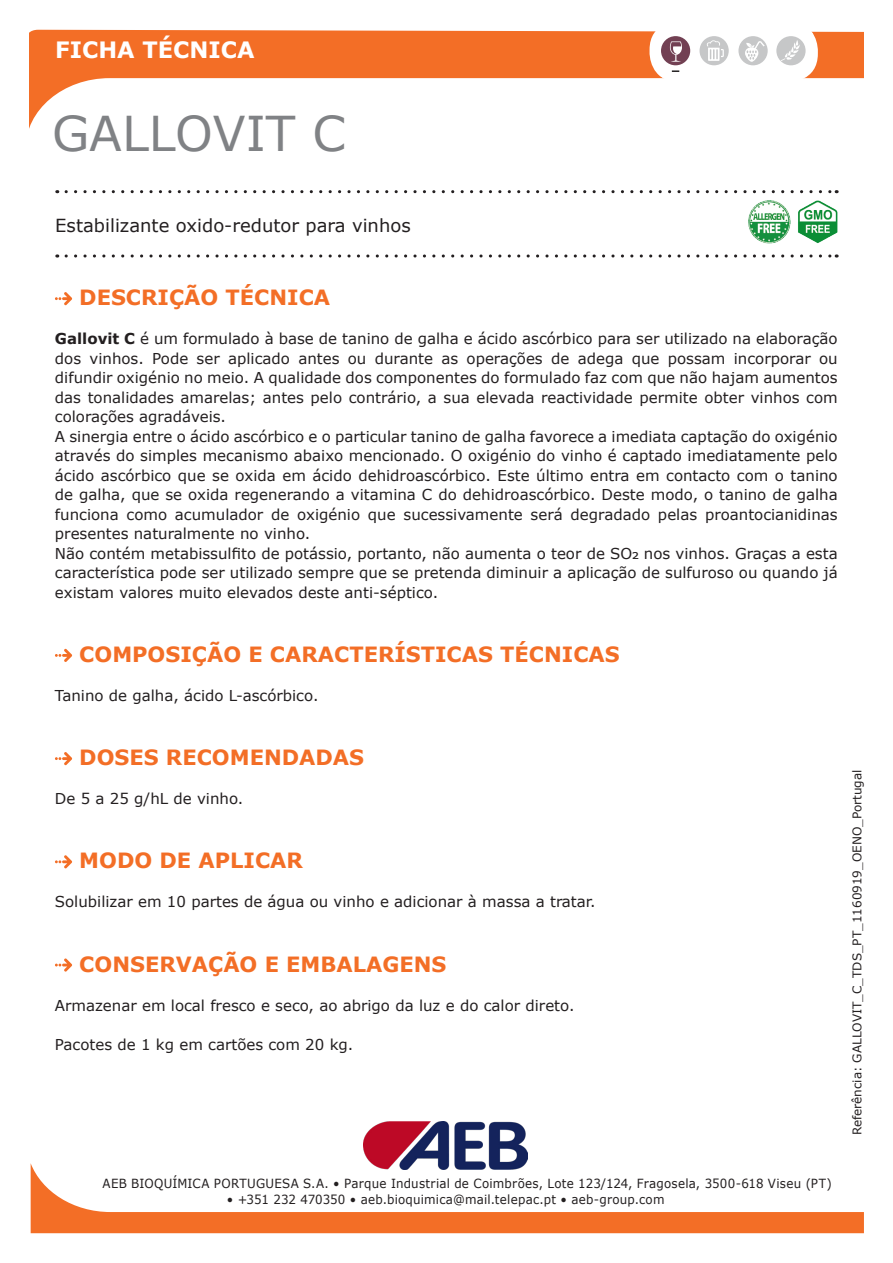
<style>
.page{position:relative;width:893px;height:1263px;background:#fff}
.page>*{position:absolute;margin:0;border:0;box-sizing:border-box;transform-origin:0 0}
.t1{font:48px "Verdana";color:#808285}
.t2{font:700 22.5px "Verdana";color:#fff}
.t3{font:700 21px "Verdana";color:#f36e26}
.t4{font:18px "Verdana";color:#231f20}
.t5{font:15px/19.5px "Verdana";color:#231f20;text-align:justify}
.t6{font:12.6px "Verdana";letter-spacing:.02em;color:#231f20;scale:.94 1}
.t7{font:12px "Verdana";color:#231f20}
.s1{font-weight:700}
</style>
<div class="page">
<svg style="left:66px;top:190px;width:771px;height:3px"></svg>
<svg style="left:66px;top:254px;width:771px;height:4px"></svg>
<img style="left:363px;top:1121px;width:165px;height:42px">
<svg style="left:31px;top:1163px;width:833px;height:70px"></svg>
<svg style="left:30px;top:30px;width:833px;height:96px"></svg>
<svg style="left:649px;top:21px;width:168px;height:61px"></svg>
<div style="left:651px;top:22px;width:167px;height:60px;background:#fff;border-radius:28px"></div>
<svg style="left:671px;top:70px;width:8px;height:2px"></svg>
<div style="left:776px;top:36px;width:30px;height:29px;background:#c6c7c8;border-radius:50%"></div>
<svg style="left:781px;top:40px;width:19px;height:21px"></svg>
<div style="left:738px;top:36px;width:30px;height:29px;background:#c6c7c8;border-radius:50%"></div>
<div style="left:661px;top:36px;width:29px;height:29px;background:#724053;border-radius:50%"></div>
<div style="left:699px;top:36px;width:30px;height:29px;background:#c6c7c8;border-radius:50%"></div>
<svg style="left:707px;top:40px;width:17px;height:21px"></svg>
<svg style="left:670px;top:41px;width:12px;height:21px"></svg>
<svg style="left:745px;top:41px;width:20px;height:21px"></svg>
<svg style="left:55px;top:292px;width:17px;height:13px"></svg>
<svg style="left:55px;top:649px;width:17px;height:13px"></svg>
<svg style="left:55px;top:752px;width:17px;height:13px"></svg>
<svg style="left:55px;top:855px;width:17px;height:13px"></svg>
<svg style="left:55px;top:958px;width:17px;height:13px"></svg>
<img style="left:749px;top:201px;width:89px;height:43px">
<h2 class="t2" style="left:55px;top:34px;width:201px">FICHA TÉCNICA</h2>
<p class="t1" style="left:52px;top:101px;width:295px">GALLOVIT C</p>
<p class="t4" style="left:55px;top:213px;width:357px">Estabilizante oxido-redutor para vinhos</p>
<p class="t3" style="left:79px;top:283px;width:252px">DESCRIÇÃO TÉCNICA</p>
<p class="t5" style="left:55px;top:329px;width:784px"><span class="s1">Gallovit C</span> é um formulado à base de tanino de galha e ácido ascórbico para ser utilizado na elaboração dos vinhos. Pode ser aplicado antes ou durante as operações de adega que possam incorporar ou difundir oxigénio no meio. A qualidade dos componentes do formulado faz com que não hajam aumentos das tonalidades amarelas; antes pelo contrário, a sua elevada reactividade permite obter vinhos com colorações agradáveis.</p>
<p class="t5" style="left:55px;top:426px;width:784px">A sinergia entre o ácido ascórbico e o particular tanino de galha favorece a imediata captação do oxigénio através do simples mecanismo abaixo mencionado. O oxigénio do vinho é captado imediatamente pelo ácido ascórbico que se oxida em ácido dehidroascórbico. Este último entra em contacto com o tanino de galha, que se oxida regenerando a vitamina C do dehidroascórbico. Deste modo, o tanino de galha funciona como acumulador de oxigénio que sucessivamente será degradado pelas proantocianidinas presentes naturalmente no vinho.</p>
<p class="t5" style="left:55px;top:543px;width:784px">Não contém metabissulfito de potássio, portanto, não aumenta o teor de SO2 nos vinhos. Graças a esta característica pode ser utilizado sempre que se pretenda diminuir a aplicação de sulfuroso ou quando já existam valores muito elevados deste anti-séptico.</p>
<p class="t3" style="left:79px;top:639px;width:542px">COMPOSIÇÃO E CARACTERÍSTICAS TÉCNICAS</p>
<p class="t5" style="left:55px;top:686px;width:265px">Tanino de galha, ácido L-ascórbico.</p>
<p class="t3" style="left:79px;top:743px;width:286px">DOSES RECOMENDADAS</p>
<p class="t5" style="left:55px;top:789px;width:190px">De 5 a 25 g/hL de vinho.</p>
<p class="t3" style="left:79px;top:846px;width:225px">MODO DE APLICAR</p>
<p class="t5" style="left:55px;top:892px;width:542px">Solubilizar em 10 partes de água ou vinho e adicionar à massa a tratar.</p>
<p class="t3" style="left:79px;top:949px;width:369px">CONSERVAÇÃO E EMBALAGENS</p>
<p class="t5" style="left:55px;top:995px;width:521px">Armazenar em local fresco e seco, ao abrigo da luz e do calor direto.</p>
<p class="t5" style="left:55px;top:1034px;width:300px">Pacotes de 1 kg em cartões com 20 kg.</p>
<p class="t6" style="left:103px;top:1175px;width:777px">AEB BIOQUÍMICA PORTUGUESA S.A. • Parque Industrial de Coimbrões, Lote 123/124, Fragosela, 3500-618 Viseu (PT)</p>
<p class="t6" style="left:227px;top:1190px;width:467px">• +351 232 470350 • aeb.bioquimica@mail.telepac.pt • aeb-group.com</p>
<p class="t7" style="left:849px;top:1135px;width:367px;rotate:-90deg">Referência: GALLOVIT_C_TDS_PT_1160919_OENO_Portugal</p>
</div>
